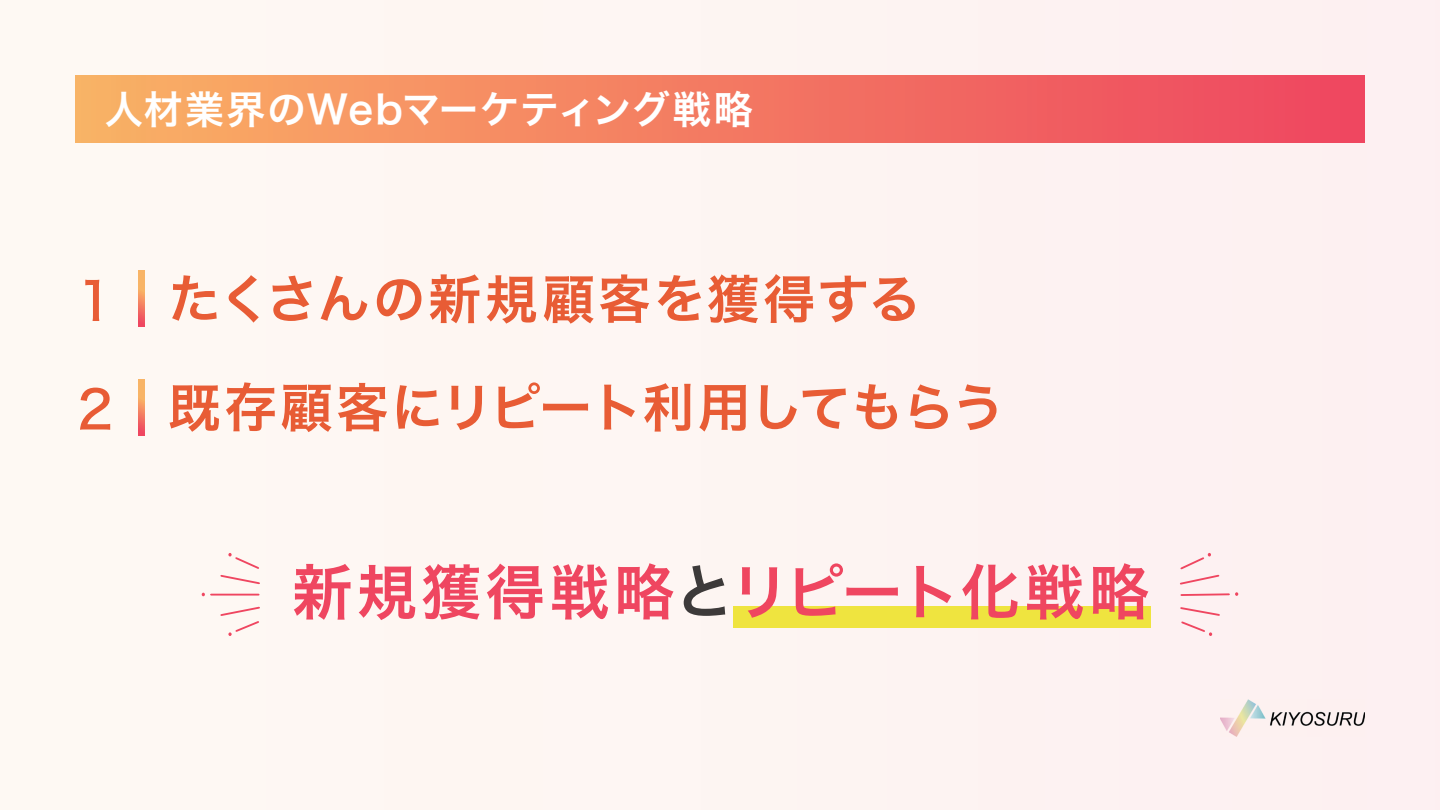
<style>
.page{position:relative;width:1440px;height:810px;background:#fdf5f2}
.page>*{position:absolute;margin:0;border:0;box-sizing:border-box;transform-origin:0 0}
.t1{font:60px "Hira Kaku Std N W6";letter-spacing:.07em;color:#ef4660}
.t2{font:52.5px/108.4px "Hira Kaku Std N W6";letter-spacing:.01em;color:#e85c35}
.t3{font:39px "Hira Kaku Std N W6";letter-spacing:.02em;color:#fff}
.s1{font-family:"Hira Kaku Std N W5"}
.s2{color:#3d3a3a}
</style>
<div class="page">
<div style="left:733px;top:606px;width:417px;height:22px;background:#efe43f"></div>
<hr style="left:211px;top:594px;width:48px;height:2px;background:#ef4660">
<svg style="left:219px;top:553px;width:42px;height:32px"></svg>
<svg style="left:219px;top:605px;width:42px;height:31px"></svg>
<svg style="left:1179px;top:553px;width:42px;height:33px"></svg>
<svg style="left:1179px;top:592px;width:59px;height:5px"></svg>
<svg style="left:1179px;top:606px;width:42px;height:30px"></svg>
<svg style="left:139px;top:271px;width:6px;height:56px"></svg>
<svg style="left:139px;top:379px;width:6px;height:56px"></svg>
<div style="left:75px;top:75px;width:1290px;height:67px;background:linear-gradient(to right,#f9b165,#ee4360)"></div>
<img style="left:1220px;top:700px;width:145px;height:37px">
<p class="t3" style="left:105px;top:79px;width:650px">人材業界のWebマーケティング戦略</p>
<p class="t2" style="left:77px;top:246px;width:929px"><span class="s1">1</span> たくさんの新規顧客を獲得する<br><span class="s1">2</span> 既存顧客にリピート利用してもらう</p>
<p class="t1" style="left:292px;top:546px;width:858px">新規獲得戦略<span class="s2">と</span>リピート化戦略</p>
</div>
